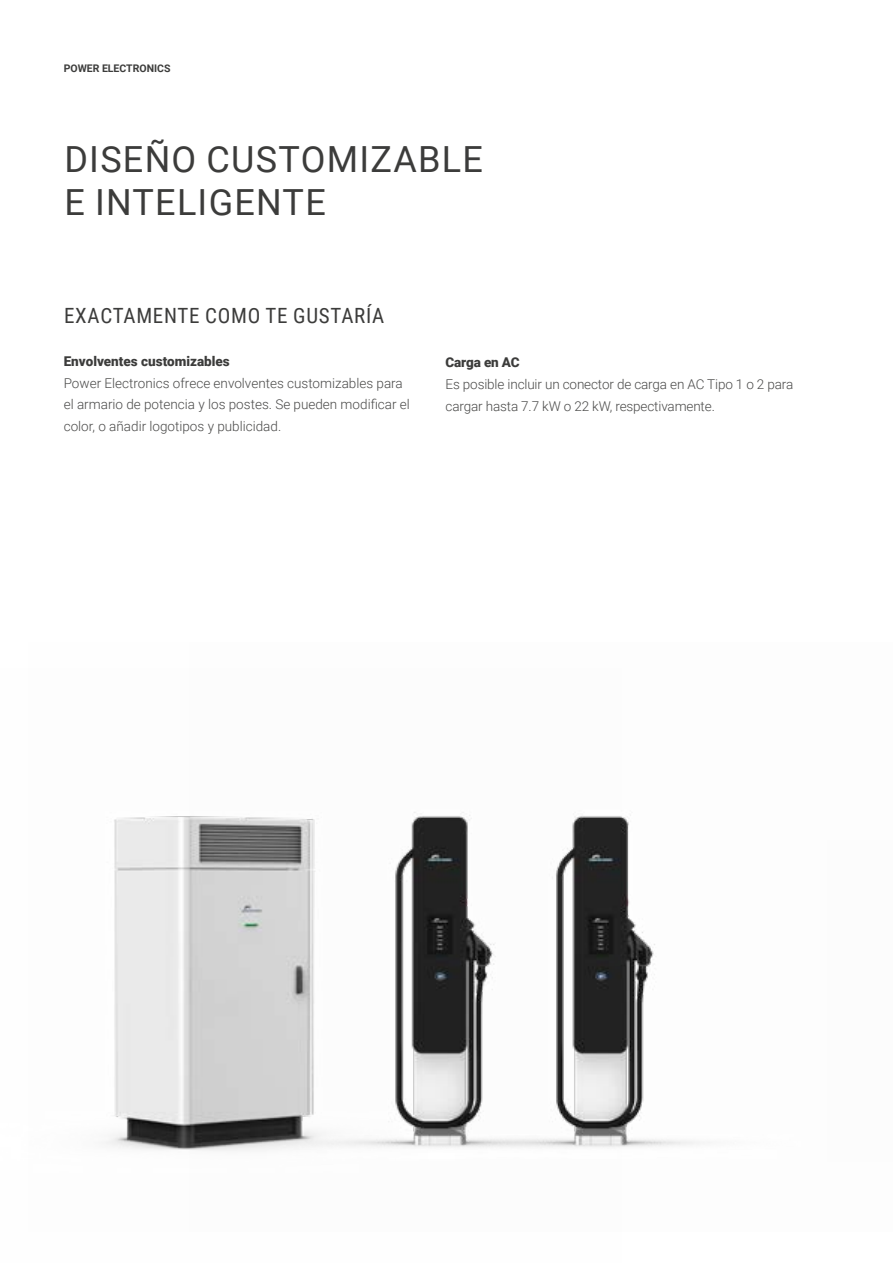
<style>
.page{position:relative;width:893px;height:1263px;background:#fff}
.page>*{position:absolute;margin:0;border:0;box-sizing:border-box;transform-origin:0 0}
.t1{font:36px/43.5px "Roboto";letter-spacing:.035em;color:#3c3c3b}
.t2{font:21px "Roboto Condensed";letter-spacing:.035em;color:#3c3c3b}
.t3{font:300 13.5px/21.6px "Roboto";color:#4a4a49}
.t4{font:900 13.5px "Roboto";color:#3c3c3b}
.t5{font:700 10.5px "Roboto";color:#3c3c3b}
</style>
<div class="page">
<img style="left:105px;top:816px;width:84px;height:334px">
<img style="left:189px;top:812px;width:521px;height:339px">
<p class="t5" style="left:64px;top:61px;width:108px">POWER ELECTRONICS</p>
<h1 class="t1" style="left:64px;top:136px;width:420px">DISEÑO CUSTOMIZABLE<br>E INTELIGENTE</h1>
<h2 class="t2" style="left:64px;top:301px;width:322px">EXACTAMENTE COMO TE GUSTARÍA</h2>
<p class="t4" style="left:64px;top:352px;width:168px">Envolventes customizables</p>
<p class="t3" style="left:64px;top:372px;width:348px">Power Electronics ofrece envolventes customizables para el armario de potencia y los postes. Se pueden modificar el color, o añadir logotipos y publicidad.</p>
<p class="t4" style="left:445px;top:353px;width:76px">Carga en AC</p>
<p class="t3" style="left:445px;top:373px;width:349px">Es posible incluir un conector de carga en AC Tipo 1 o 2 para cargar hasta 7.7 kW o 22 kW, respectivamente.</p>
</div>
